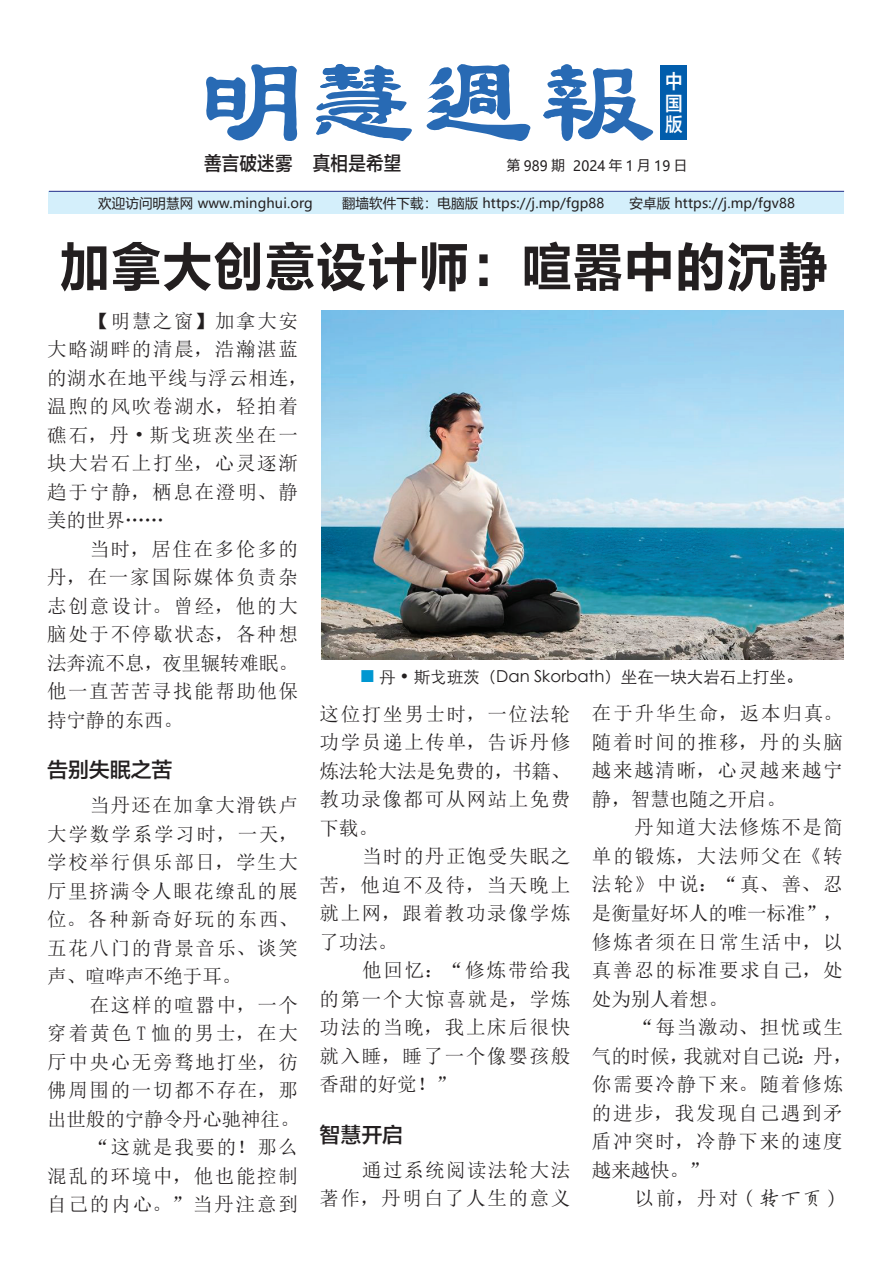
<style>
.page{position:relative;width:893px;height:1263px;background:#fff}
.page>*{position:absolute;margin:0;border:0;box-sizing:border-box;transform-origin:0 0}
.t1{font:54px "FZLTCHK GBK1 0";color:#231f20;scale:.95 1}
.t2{font:21px "FZLTZHK GBK1 0";letter-spacing:-.005em;color:#231f20}
.t3{font:19.5px/28.5px "N Sim Sun";letter-spacing:.085em;color:#231f20;text-align:justify}
.t4{font:19.5px "FZLTZHK GBK1 0";letter-spacing:.01em;color:#231f20;scale:.9 1}
.t5{font:19.5px/21.5px "FZLTZHK GBK1 0";color:#fff;text-align:justify;scale:.9 1}
.t6{font:16.5px "ST Xihei";color:#231f20}
.t7{font:14.1px "Microsoft Ya Hei";letter-spacing:.01em;color:#231f20;scale:.95 1}
.t8{font:13.5px "Microsoft Ya Hei";letter-spacing:.01em;color:#231f20}
.s1{font-size:13.5px}
.s2{font-family:"FZYBKSJW GB1 0"}
</style>
<div class="page">
<div style="left:49px;top:191px;width:795px;height:23px;background:#d4effb"></div>
<hr style="left:49px;top:191px;width:795px;height:1px;background:#2a318b">
<div style="left:660px;top:65px;width:27px;height:75px;background:#015dac"></div>
<svg style="left:206px;top:64px;width:92px;height:77px"></svg>
<svg style="left:316px;top:64px;width:96px;height:77px"></svg>
<svg style="left:426px;top:64px;width:105px;height:77px"></svg>
<svg style="left:543px;top:64px;width:111px;height:77px"></svg>
<img style="left:321px;top:311px;width:523px;height:348px">
<p class="t5" style="left:665px;top:71px;width:21px">中国版</p>
<p class="t4" style="left:204px;top:152px;width:221px">善言破迷雾 真相是希望</p>
<p class="t7" style="left:507px;top:156px;width:191px"><span class="s1">第</span>989<span class="s1">期</span> 2024<span class="s1">年</span>1<span class="s1">月</span>19<span class="s1">日</span></p>
<p class="t8" style="left:98px;top:194px;width:216px">欢迎访问明慧网 www.minghui.org</p>
<p class="t8" style="left:342px;top:194px;width:264px">翻墙软件下载：电脑版 https://j.mp/fgp88</p>
<p class="t8" style="left:629px;top:194px;width:167px">安卓版 https://j.mp/fgv88</p>
<h1 class="t1" style="left:59px;top:237px;width:811px">加拿大创意设计师：喧嚣中的沉静</h1>
<p class="t3" style="left:47px;top:306px;width:262px;text-align:left;text-indent:43px">【明慧之窗】加拿大安大略湖畔的清晨，浩瀚湛蓝的湖水在地平线与浮云相连，温煦的风吹卷湖水，轻拍着礁石，丹 • 斯戈班茨坐在一块大岩石上打坐，心灵逐渐趋于宁静，栖息在澄明、静美的世界……</p>
<p class="t3" style="left:47px;top:534px;width:252px;text-indent:43px">当时，居住在多伦多的丹，在一家国际媒体负责杂志创意设计。曾经，他的大脑处于不停歇状态，各种想法奔流不息，夜里辗转难眠。他一直苦苦寻找能帮助他保持宁静的东西。</p>
<p class="t2" style="left:47px;top:758px;width:127px">告别失眠之苦</p>
<p class="t3" style="left:47px;top:791px;width:252px;text-indent:43px">当丹还在加拿大滑铁卢大学数学系学习时，一天，学校举行俱乐部日，学生大厅里挤满令人眼花缭乱的展位。各种新奇好玩的东西、五花八门的背景音乐、谈笑声、喧哗声不绝于耳。</p>
<p class="t3" style="left:47px;top:990px;width:254px;text-align:right">在这样的喧嚣中，一个<br>穿着黄色 T 恤的男士，在大厅中央心无旁骛地打坐，彷佛周围的一切都不存在，那出世般的宁静令丹心驰神往。“这就是我要的！那么<br>混乱的环境中，他也能控制自己的内心。”当丹注意到</p>
<p class="t6" style="left:379px;top:664px;width:425px">丹 • 斯戈班茨（Dan Skorbath）坐在一块大岩石上打坐。</p>
<p class="t3" style="left:320px;top:699px;width:252px">这位打坐男士时，一位法轮功学员递上传单，告诉丹修炼法轮大法是免费的，书籍、教功录像都可从网站上免费下载。</p>
<p class="t3" style="left:320px;top:842px;width:252px;text-indent:43px">当时的丹正饱受失眠之苦，他迫不及待，当天晚上就上网，跟着教功录像学炼了功法。</p>
<p class="t3" style="left:320px;top:956px;width:252px;text-indent:43px">他回忆：“修炼带给我的第一个大惊喜就是，学炼功法的当晚，我上床后很快就入睡，睡了一个像婴孩般香甜的好觉！”</p>
<p class="t2" style="left:320px;top:1123px;width:85px">智慧开启</p>
<p class="t3" style="left:320px;top:1155px;width:252px;text-align:right">通过系统阅读法轮大法<br>著作，丹明白了人生的意义</p>
<p class="t3" style="left:592px;top:699px;width:252px">在于升华生命，返本归真。随着时间的推移，丹的头脑越来越清晰，心灵越来越宁静，智慧也随之开启。</p>
<p class="t3" style="left:592px;top:813px;width:252px;text-indent:43px">丹知道大法修炼不是简单的锻炼，大法师父在《转法轮》中说：“真、善、忍是衡量好坏人的唯一标准”，修炼者须在日常生活中，以真善忍的标准要求自己，处处为别人着想。</p>
<p class="t3" style="left:592px;top:1013px;width:262px;text-align:left;text-indent:43px">“每当激动、担忧或生气的时候，我就对自己说：丹，你需要冷静下来。随着修炼的进步，我发现自己遇到矛盾冲突时，冷静下来的速度越来越快。”</p>
<p class="t3" style="left:634px;top:1184px;width:210px">以前，丹对<span class="s2">（转下页）</span></p>
</div>
